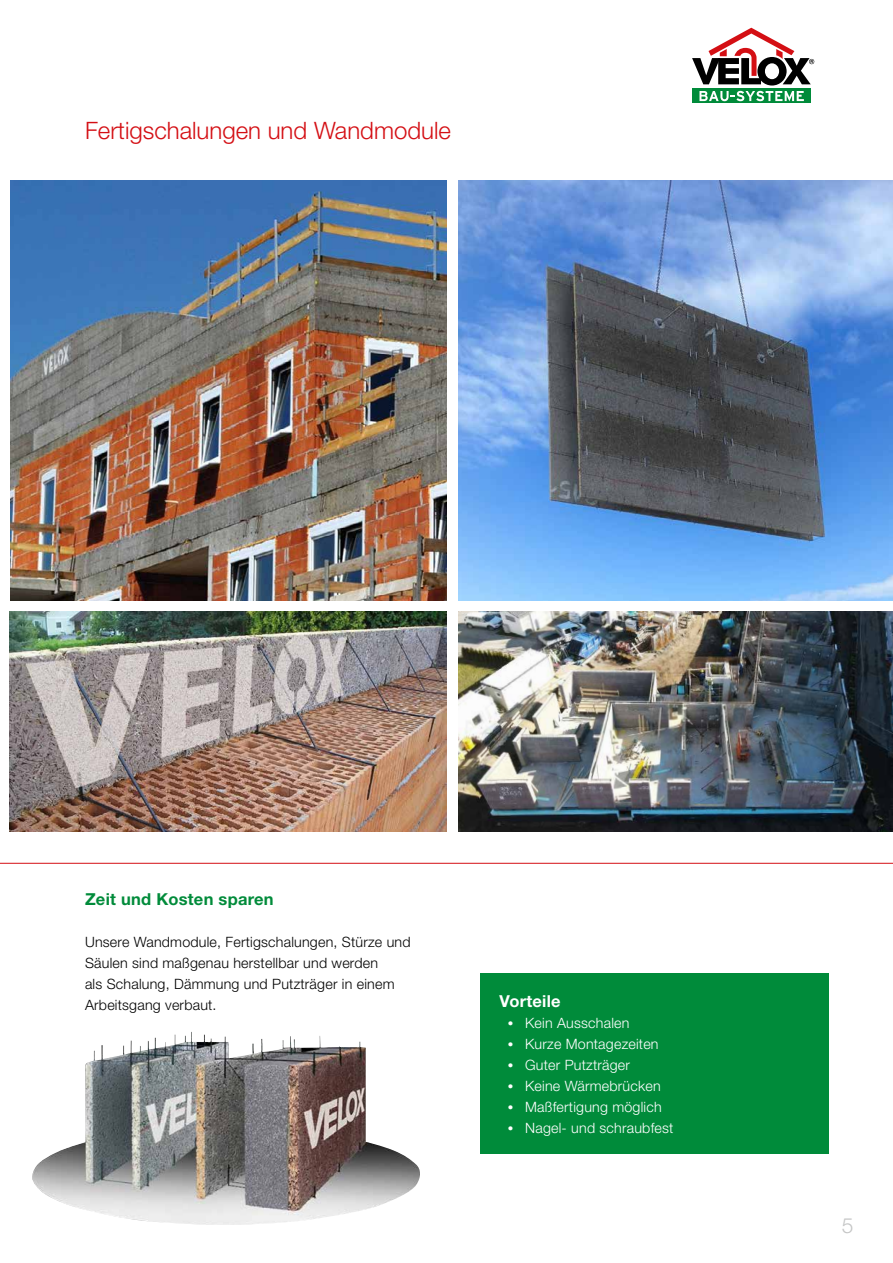
<style>
.page{position:relative;width:893px;height:1263px;background:#fff}
.page>*{position:absolute;margin:0;border:0;box-sizing:border-box;transform-origin:0 0}
.t1{font:300 24px "Helvetica Neue LT Std";color:#d40f14}
.t2{font:300 21px "Helvetica Neue LT Std";color:#c5c6c6}
.t3{font:700 16.5px "Helvetica Neue LT Std";letter-spacing:.015em;color:#008b3a}
.t4{font:700 16.5px "Helvetica Neue LT Std";letter-spacing:.015em;color:#fff}
.t5{font:300 14.25px/21px "Helvetica Neue LT Std";letter-spacing:.015em;color:#000}
.t6{font:300 14.25px "Helvetica Neue LT Std";letter-spacing:.015em;color:#fff}
.s1{font-family:"Times";font-weight:400}
</style>
<div class="page">
<svg style="left:692px;top:101px;width:119px;height:2px"></svg>
<svg style="left:692px;top:28px;width:122px;height:73px"></svg>
<img style="left:10px;top:181px;width:436px;height:420px">
<img style="left:458px;top:181px;width:435px;height:420px">
<div style="left:480px;top:973px;width:349px;height:181px;background:#008b3a"></div>
<img style="left:458px;top:611px;width:435px;height:221px">
<hr style="left:0;top:863px;width:893px;height:1px;background:#d40f14">
<img style="left:10px;top:611px;width:436px;height:221px">
<img style="left:32px;top:1032px;width:388px;height:193px">
<h1 class="t1" style="left:85px;top:115px;width:367px">Fertigschalungen und Wandmodule</h1>
<p class="t3" style="left:85px;top:889px;width:190px">Zeit und Kosten sparen</p>
<p class="t5" style="left:85px;top:931px;width:327px">Unsere Wandmodule, Fertigschalungen, Stürze und Säulen sind maßgenau herstellbar und werden<br>als Schalung, Dämmung und Putzträger in einem Arbeitsgang verbaut.</p>
<p class="t4" style="left:500px;top:990px;width:62px">Vorteile</p>
<p class="t6" style="left:508px;top:1014px;width:123px"><span class="s1">•</span> Kein Ausschalen</p>
<p class="t6" style="left:508px;top:1035px;width:152px"><span class="s1">•</span> Kurze Montagezeiten</p>
<p class="t6" style="left:508px;top:1056px;width:123px"><span class="s1">•</span> Guter Putzträger</p>
<p class="t6" style="left:508px;top:1077px;width:154px"><span class="s1">•</span> Keine Wärmebrücken</p>
<p class="t6" style="left:508px;top:1098px;width:155px"><span class="s1">•</span> Maßfertigung möglich</p>
<p class="t6" style="left:508px;top:1119px;width:167px"><span class="s1">•</span> Nagel- und schraubfest</p>
<h2 class="t2" style="left:842px;top:1213px;width:13px">5</h2>
</div>
